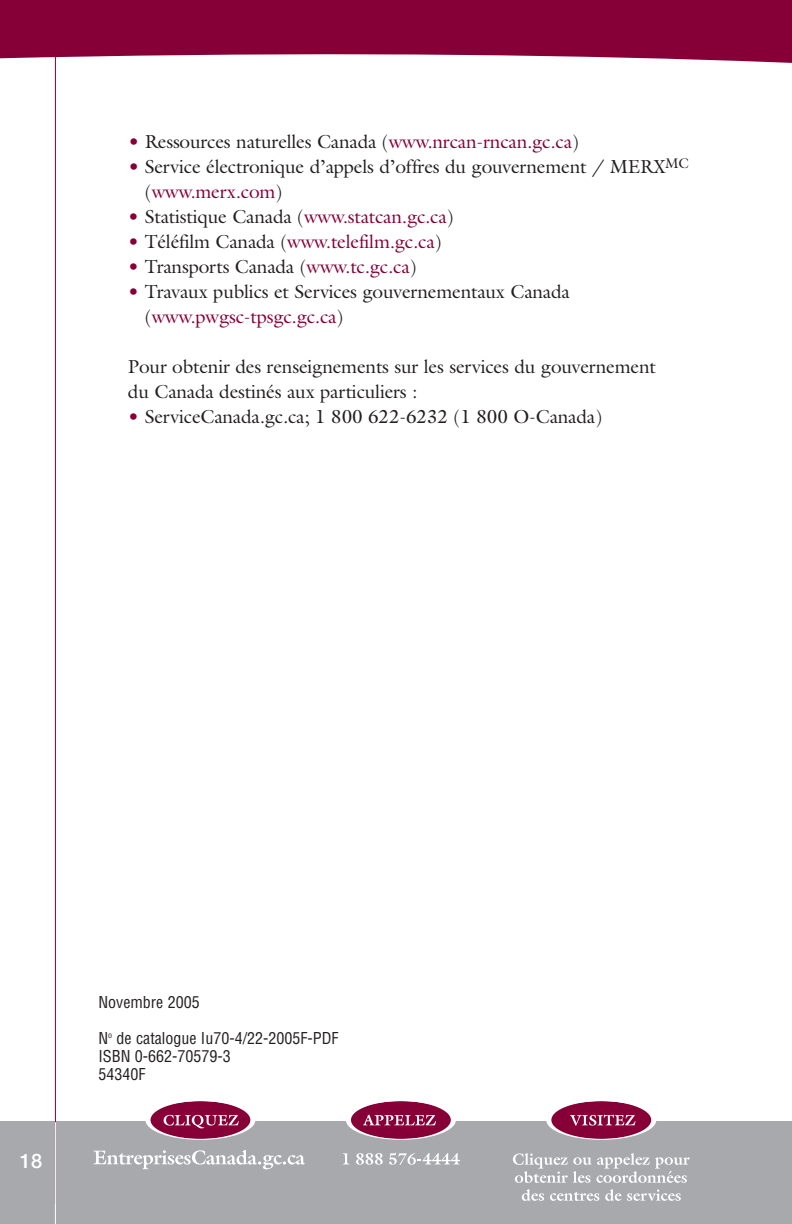
<style>
.page{position:relative;width:792px;height:1224px;background:#fff}
.page>*{position:absolute;margin:0;border:0;box-sizing:border-box;transform-origin:0 0}
.t1{font:500 20px "Helvetica Neue";color:#fff}
.t2{font:19px/25px "Galliard";letter-spacing:-.01em;color:#231f20}
.t3{font:19px "Galliard";letter-spacing:-.01em;color:#860037}
.t4{font:condensed 16px/18px "Helvetica";color:#231f20}
.s1{color:#860037}
.s2{color:#231f20}
</style>
<div class="page">
<div style="left:0;top:1122px;width:792px;height:102px;background:#a8a9ad"></div>
<svg style="left:93px;top:1150px;width:212px;height:19px"></svg>
<svg style="left:343px;top:1153px;width:6px;height:11px"></svg>
<svg style="left:356px;top:1153px;width:27px;height:12px"></svg>
<svg style="left:389px;top:1153px;width:71px;height:12px"></svg>
<svg style="left:546px;top:1101px;width:110px;height:39px"></svg>
<svg style="left:346px;top:1101px;width:110px;height:39px"></svg>
<svg style="left:145px;top:1101px;width:110px;height:39px"></svg>
<svg style="left:513px;top:1153px;width:177px;height:30px"></svg>
<svg style="left:522px;top:1189px;width:22px;height:12px"></svg>
<svg style="left:550px;top:1192px;width:49px;height:9px"></svg>
<svg style="left:605px;top:1189px;width:76px;height:12px"></svg>
<hr style="left:55px;top:41px;width:1px;height:1163px;background:#860037">
<hr style="left:55px;top:1122px;width:1px;height:102px;background:#fff">
<svg style="left:0;top:0;width:792px;height:138px"></svg>
<p class="t2" style="left:128px;top:129px;width:452px"><span class="s1">•</span> Ressources naturelles Canada (<span class="s1">www.nrcan-rncan.gc.ca</span>)</p>
<p class="t2" style="left:145px;top:154px;width:546px;text-indent:-17px"><span class="s1">•</span> Service électronique d’appels d’offres du gouvernement / MERX<sup>MC </sup>(<span class="s1">www.merx.com</span>)</p>
<p class="t2" style="left:128px;top:204px;width:327px"><span class="s1">•</span> Statistique Canada (<span class="s1">www.statcan.gc.ca</span>)</p>
<p class="t3" style="left:128px;top:230px;width:315px">• <span class="s2">Téléfilm Canada (</span>www.telefilm.gc.ca<span class="s2">)</span></p>
<p class="t2" style="left:128px;top:254px;width:290px"><span class="s1">•</span> Transports Canada (<span class="s1">www.tc.gc.ca</span>)</p>
<p class="t2" style="left:145px;top:279px;width:427px;text-indent:-17px"><span class="s1">•</span> Travaux publics et Services gouvernementaux Canada (<span class="s1">www.pwgsc-tpsgc.gc.ca</span>)</p>
<p class="t2" style="left:128px;top:354px;width:529px">Pour obtenir des renseignements sur les services du gouvernement du Canada destinés aux particuliers :</p>
<p class="t2" style="left:128px;top:404px;width:476px"><span class="s1">•</span> ServiceCanada.gc.ca; 1 800 622-6232 (1 800 O-Canada)</p>
<p class="t1" style="left:20px;top:1154px;width:24px">18</p>
<p class="t4" style="left:98px;top:993px;width:103px">Novembre 2005</p>
<p class="t4" style="left:98px;top:1029px;width:242px">N<sup>o</sup> de catalogue Iu70-4/22-2005F-PDF<br>ISBN 0-662-70579-3<br>54340F</p>
</div>
